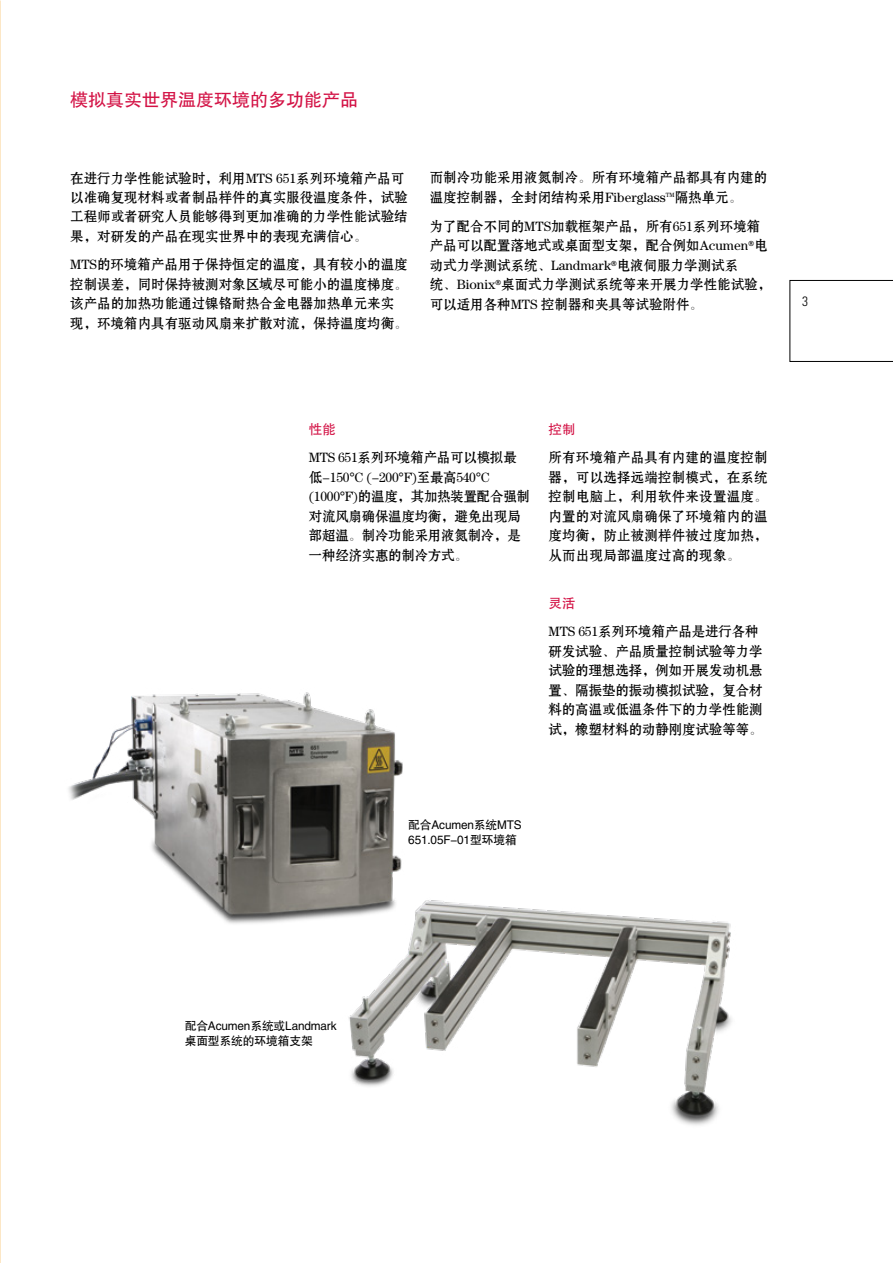
<style>
.page{position:relative;width:893px;height:1263px;background:#fff}
.page>*{position:absolute;margin:0;border:0;box-sizing:border-box;transform-origin:0 0}
.t1{font:18px "FZHTJW GB1 0";color:#d31245}
.t2{font:13.5px/19.5px "FZSHJW GB1 0";color:#000}
.t3{font:13.5px/19.5px "FZSHJW GB1 0";letter-spacing:-.02em;color:#000}
.t4{font:13.5px "FZHTJW GB1 0";color:#d31245}
.t5{font:300 condensed 13.5px "Univers";color:#000}
.t6{font:12px/15px "FZHTJW GB1 0";letter-spacing:-.01em;color:#000}
.s1{font-family:"Univers"}
</style>
<div class="page">
<svg style="left:790px;top:280px;width:103px;height:82px"></svg>
<img style="left:68px;top:692px;width:335px;height:232px">
<img style="left:333px;top:887px;width:399px;height:239px">
<h1 class="t1" style="left:70px;top:90px;width:290px">模拟真实世界温度环境的多功能产品</h1>
<p class="t2" style="left:70px;top:169px;width:339px">在进行力学性能试验时，利用MTS 651系列环境箱产品可以准确复现材料或者制品样件的真实服役温度条件，试验工程师或者研究人员能够得到更加准确的力学性能试验结果，对研发的产品在现实世界中的表现充满信心。</p>
<p class="t2" style="left:70px;top:256px;width:339px">MTS的环境箱产品用于保持恒定的温度，具有较小的温度控制误差，同时保持被测对象区域尽可能小的温度梯度。该产品的加热功能通过镍铬耐热合金电器加热单元来实现，环境箱内具有驱动风扇来扩散对流，保持温度均衡。</p>
<p class="t2" style="left:430px;top:169px;width:339px">而制冷功能采用液氮制冷。所有环境箱产品都具有内建的温度控制器，全封闭结构采用Fiberglass<sup>TM</sup>隔热单元。</p>
<p class="t2" style="left:430px;top:217px;width:343px">为了配合不同的MTS加载框架产品，所有651系列环境箱产品可以配置落地式或桌面型支架，配合例如Acumen<sup>®</sup>电动式力学测试系统、Landmark<sup>®</sup>电液伺服力学测试系<br>统、Bionix<sup>®</sup>桌面式力学测试系统等来开展力学性能试验，可以适用各种MTS 控制器和夹具等试验附件。</p>
<p class="t5" style="left:802px;top:293px;width:7px">3</p>
<p class="t4" style="left:309px;top:422px;width:28px">性能</p>
<p class="t3" style="left:309px;top:449px;width:223px">MTS 651系列环境箱产品可以模拟最低-150<span class="s1">°</span>C (-200<span class="s1">°</span>F)至最高540<span class="s1">°</span>C (1000<span class="s1">°</span>F)的温度，其加热装置配合强制对流风扇确保温度均衡，避免出现局部超温。制冷功能采用液氮制冷，是一种经济实惠的制冷方式。</p>
<p class="t4" style="left:549px;top:422px;width:28px">控制</p>
<p class="t2" style="left:549px;top:449px;width:221px;text-align:justify">所有环境箱产品具有内建的温度控制器，可以选择远端控制模式，在系统控制电脑上，利用软件来设置温度。内置的对流风扇确保了环境箱内的温度均衡，防止被测样件被过度加热，从而出现局部温度过高的现象。</p>
<p class="t4" style="left:549px;top:596px;width:28px">灵活</p>
<p class="t2" style="left:549px;top:623px;width:215px">MTS 651系列环境箱产品是进行各种研发试验、产品质量控制试验等力学试验的理想选择，例如开展发动机悬置、隔振垫的振动模拟试验，复合材料的高温或低温条件下的力学性能测试，橡塑材料的动静刚度试验等等。</p>
<p class="t6" style="left:408px;top:817px;width:115px">配合Acumen系统MTS<br>651.05F-01型环境箱</p>
<p class="t6" style="left:185px;top:1018px;width:153px">配合Acumen系统或Landmark桌面型系统的环境箱支架</p>
</div>
